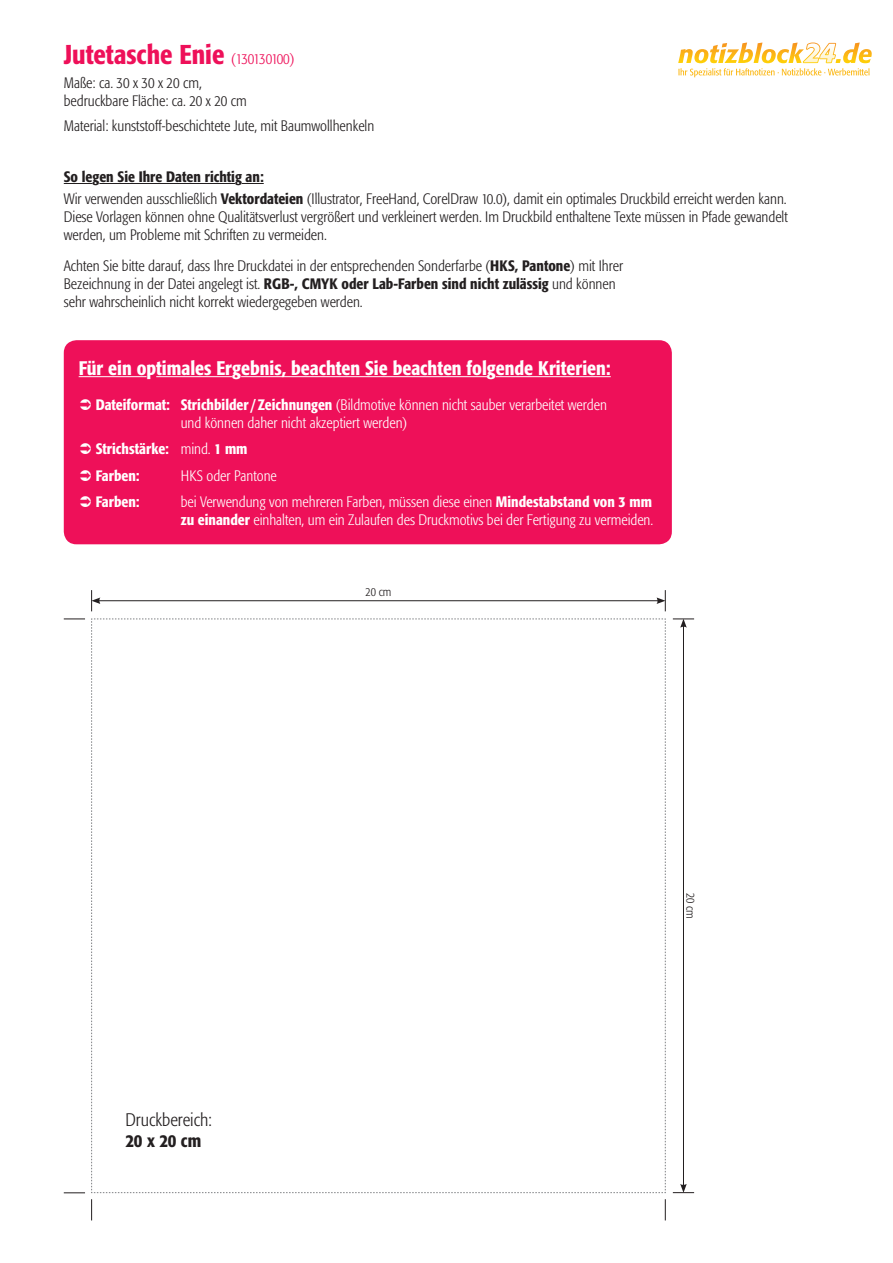
<style>
.page{position:relative;width:893px;height:1263px;background:#fff}
.page>*{position:absolute;margin:0;border:0;box-sizing:border-box;transform-origin:0 0}
.t1{font:500 condensed 27px "Formata";color:#ee1059}
.t2{font:500 condensed 19.5px "Formata";color:#fff}
.t3{font:300 condensed 18px/21.6px "Formata";color:#231f20}
.t4{font:300 condensed 15px/18px "Formata";color:#231f20}
.t5{font:300 condensed 15px/18px "Formata";color:#fff}
.t6{font:500 condensed 15px "Formata";color:#fff}
.t7{font:500 condensed 15px "Formata";color:#231f20}
.t8{font:300 condensed 12px "Formata";color:#231f20}
.s1{font-weight:300;font-size:15px}
.s2{font-weight:500}
.s3{font-weight:300}
</style>
<div class="page">
<svg style="left:678px;top:42px;width:194px;height:35px"></svg>
<hr style="left:683px;top:625px;width:1px;height:561px;background:#231f20">
<svg style="left:673px;top:619px;width:21px;height:9px"></svg>
<svg style="left:673px;top:1184px;width:21px;height:9px"></svg>
<hr style="left:98px;top:600px;width:561px;height:1px;background:#231f20">
<svg style="left:656px;top:590px;width:10px;height:21px"></svg>
<svg style="left:91px;top:590px;width:9px;height:21px"></svg>
<svg style="left:665px;top:1199px;width:1px;height:21px"></svg>
<svg style="left:91px;top:1199px;width:1px;height:21px"></svg>
<svg style="left:64px;top:1192px;width:21px;height:1px"></svg>
<svg style="left:64px;top:619px;width:21px;height:1px"></svg>
<svg style="left:91px;top:618px;width:575px;height:575px"></svg>
<svg style="left:64px;top:183px;width:29px;height:1px"></svg>
<hr style="left:99px;top:183px;width:136px;height:1px;background:#231f20">
<svg style="left:242px;top:183px;width:22px;height:1px"></svg>
<div style="left:64px;top:340px;width:608px;height:204px;background:#ee1059;border-radius:13px"></div>
<hr style="left:79px;top:376px;width:68px;height:1px;background:#fff">
<hr style="left:156px;top:376px;width:76px;height:1px;background:#fff">
<hr style="left:241px;top:376px;width:246px;height:1px;background:#fff">
<hr style="left:496px;top:376px;width:115px;height:1px;background:#fff">
<p class="t1" style="left:64px;top:38px;width:232px">Jutetasche Enie <span class="s1">(130130100)</span></p>
<p class="t4" style="left:64px;top:74px;width:185px">Maße: ca. 30 x 30 x 20 cm, bedruckbare Fläche: ca. 20 x 20 cm</p>
<p class="t4" style="left:64px;top:117px;width:312px">Material: kunststoff-beschichtete Jute, mit Baumwollhenkeln</p>
<p class="t7" style="left:64px;top:168px;width:201px">So legen Sie Ihre Daten richtig an:</p>
<p class="t4" style="left:64px;top:190px;width:726px;text-align:justify">Wir verwenden ausschließlich <span class="s2">Vektordateien</span> (Illustrator, FreeHand, CorelDraw 10.0), damit ein optimales Druckbild erreicht werden kann.<br>Diese Vorlagen können ohne Qualitätsverlust vergrößert und verkleinert werden. Im Druckbild enthaltene Texte müssen in Pfade gewandelt werden, um Probleme mit Schriften zu vermeiden.</p>
<p class="t4" style="left:64px;top:257px;width:561px">Achten Sie bitte darauf, dass Ihre Druckdatei in der entsprechenden Sonderfarbe (<span class="s2">HKS, Pantone</span>) mit Ihrer<br>Bezeichnung in der Datei angelegt ist. <span class="s2">RGB-, CMYK oder Lab-Farben sind nicht zulässig</span> und können sehr wahrscheinlich nicht korrekt wiedergegeben werden.</p>
<p class="t2" style="left:79px;top:356px;width:534px">Für ein optimales Ergebnis, beachten Sie beachten folgende Kriterien:</p>
<p class="t5" style="left:181px;top:396px;width:428px;text-indent:-85px"><span class="s2">Dateiformat: Strichbilder/ Zeichnungen</span> (Bildmotive können nicht sauber verarbeitet werden und können daher nicht akzeptiert werden)</p>
<p class="t6" style="left:96px;top:440px;width:153px">Strichstärke: <span class="s3">mind.</span> 1 mm</p>
<p class="t6" style="left:96px;top:466px;width:46px">Farben:</p>
<p class="t5" style="left:181px;top:467px;width:98px">HKS oder Pantone</p>
<p class="t6" style="left:96px;top:493px;width:46px">Farben:</p>
<p class="t5" style="left:181px;top:493px;width:474px">bei Verwendung von mehreren Farben, müssen diese einen <span class="s2">Mindestabstand von 3 mm zu einander</span> einhalten, um ein Zulaufen des Druckmotivs bei der Fertigung zu vermeiden.</p>
<p class="t8" style="left:365px;top:585px;width:27px">20 cm</p>
<p class="t3" style="left:125px;top:1109px;width:88px">Druckbereich:<br><span class="s2">20 x 20 cm</span></p>
<p class="t8" style="left:697px;top:893px;width:27px;rotate:90deg">20 cm</p>
</div>
